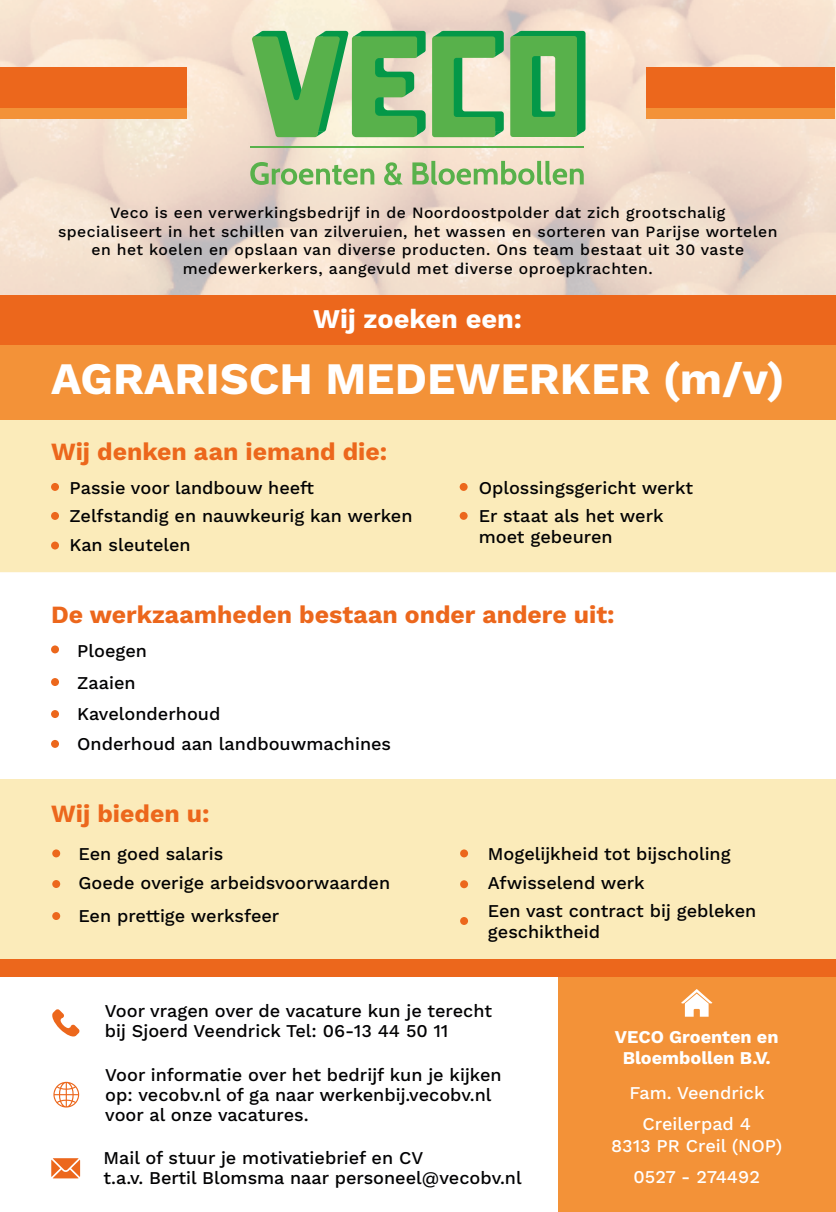
<style>
.page{position:relative;width:836px;height:1212px;background:#fff}
.page>*{position:absolute;margin:0;border:0;box-sizing:border-box;transform-origin:0 0}
.t1{font:700 45px "Work Sans";color:#fff}
.t2{font:700 27px "Work Sans";color:#fff}
.t3{font:24.75px "Work Sans";color:#ec671c}
.t4{font:500 18px/20.2px "Work Sans";color:#020203}
.t5{font:500 18px "Work Sans";color:#fff}
.t6{font:700 18px/21.6px "Work Sans";color:#fff;text-align:center}
.t7{font:15.75px/18.9px "Work Sans";letter-spacing:.03em;color:#020203;text-align:center}
</style>
<div class="page">
<img style="left:0;top:0;width:836px;height:295px">
<div style="left:1px;top:68px;width:186px;height:40px;background:#ec671c"></div>
<div style="left:646px;top:68px;width:188px;height:40px;background:#ec671c"></div>
<div style="left:1px;top:108px;width:186px;height:11px;background:#f39238"></div>
<div style="left:646px;top:108px;width:188px;height:11px;background:#f39238"></div>
<div style="left:0;top:295px;width:836px;height:50px;background:#ec671c"></div>
<div style="left:0;top:345px;width:836px;height:75px;background:#f39238"></div>
<hr style="left:250px;top:146px;width:333px;height:2px;background:#58b14b">
<svg style="left:250px;top:162px;width:124px;height:23px;background:#b4cc9a"></svg>
<svg style="left:384px;top:162px;width:19px;height:23px"></svg>
<svg style="left:412px;top:161px;width:171px;height:24px;background:#b5cc98"></svg>
<svg style="left:432px;top:31px;width:72px;height:106px;background:#7bbd75"></svg>
<svg style="left:510px;top:31px;width:75px;height:106px;background:#57b059"></svg>
<svg style="left:252px;top:31px;width:173px;height:106px;background:#76ba71"></svg>
<div style="left:0;top:420px;width:836px;height:152px;background:#fbebba"></div>
<div style="left:0;top:779px;width:835px;height:180px;background:#fbebba"></div>
<svg style="left:52px;top:1009px;width:28px;height:28px"></svg>
<svg style="left:51px;top:1158px;width:29px;height:20px"></svg>
<div style="left:557px;top:977px;width:278px;height:235px;background:#f39238"></div>
<svg style="left:681px;top:989px;width:31px;height:28px"></svg>
<svg style="left:53px;top:1082px;width:26px;height:25px"></svg>
<div style="left:0;top:959px;width:836px;height:18px;background:#ec671c"></div>
<div style="left:51px;top:645px;width:8px;height:8px;background:#ec671c;border-radius:50%"></div>
<div style="left:51px;top:678px;width:8px;height:8px;background:#ec671c;border-radius:50%"></div>
<div style="left:51px;top:710px;width:8px;height:8px;background:#ec671c;border-radius:50%"></div>
<div style="left:51px;top:740px;width:8px;height:8px;background:#ec671c;border-radius:50%"></div>
<div style="left:460px;top:880px;width:8px;height:8px;background:#ec671c;border-radius:50%"></div>
<div style="left:460px;top:917px;width:8px;height:8px;background:#ec671c;border-radius:50%"></div>
<div style="left:52px;top:880px;width:8px;height:8px;background:#ec671c;border-radius:50%"></div>
<div style="left:52px;top:912px;width:8px;height:8px;background:#ec671c;border-radius:50%"></div>
<div style="left:52px;top:849px;width:8px;height:8px;background:#ec671c;border-radius:50%"></div>
<div style="left:460px;top:849px;width:8px;height:8px;background:#ec671c;border-radius:50%"></div>
<div style="left:51px;top:483px;width:8px;height:8px;background:#ec671c;border-radius:50%"></div>
<div style="left:51px;top:512px;width:8px;height:8px;background:#ec671c;border-radius:50%"></div>
<div style="left:51px;top:541px;width:8px;height:8px;background:#ec671c;border-radius:50%"></div>
<div style="left:459px;top:483px;width:8px;height:8px;background:#ec671c;border-radius:50%"></div>
<div style="left:459px;top:512px;width:8px;height:8px;background:#ec671c;border-radius:50%"></div>
<p class="t7" style="left:110px;top:202px;width:616px">Veco is een verwerkingsbedrijf in de Noordoostpolder dat zich grootschalig</p>
<p class="t7" style="left:58px;top:221px;width:721px">specialiseert in het schillen van zilveruien, het wassen en sorteren van Parijse wortelen en het koelen en opslaan van diverse producten. Ons team bestaat uit 30 vaste</p>
<p class="t7" style="left:183px;top:259px;width:471px">medewerkerkers, aangevuld met diverse oproepkrachten.</p>
<p class="t2" style="left:313px;top:303px;width:210px">Wij zoeken een:</p>
<p class="t1" style="left:51px;top:353px;width:735px">AGRARISCH MEDEWERKER (m/v)</p>
<p class="t3" style="left:51px;top:432px;width:337px">Wij denken aan iemand die:</p>
<p class="t4" style="left:70px;top:478px;width:246px">Passie voor landbouw heeft</p>
<p class="t4" style="left:70px;top:506px;width:344px">Zelfstandig en nauwkeurig kan werken</p>
<p class="t4" style="left:70px;top:536px;width:123px">Kan sleutelen</p>
<p class="t4" style="left:478px;top:478px;width:216px">Oplossingsgericht werkt</p>
<p class="t4" style="left:478px;top:506px;width:186px">Er staat als het werk</p>
<p class="t4" style="left:478px;top:528px;width:135px">moet gebeuren</p>
<p class="t3" style="left:51px;top:596px;width:565px">De werkzaamheden bestaan onder andere uit:</p>
<p class="t4" style="left:77px;top:641px;width:71px">Ploegen</p>
<p class="t4" style="left:77px;top:673px;width:60px">Zaaien</p>
<p class="t4" style="left:77px;top:705px;width:145px">Kavelonderhoud</p>
<p class="t4" style="left:77px;top:735px;width:315px">Onderhoud aan landbouwmachines</p>
<p class="t3" style="left:51px;top:795px;width:160px">Wij bieden u:</p>
<p class="t4" style="left:78px;top:845px;width:146px">Een goed salaris</p>
<p class="t4" style="left:488px;top:845px;width:244px">Mogelijkheid tot bijscholing</p>
<p class="t4" style="left:78px;top:874px;width:313px">Goede overige arbeidsvoorwaarden</p>
<p class="t4" style="left:78px;top:906px;width:202px">Een prettige werksfeer</p>
<p class="t4" style="left:488px;top:874px;width:158px">Afwisselend werk</p>
<p class="t4" style="left:488px;top:901px;width:270px">Een vast contract bij gebleken</p>
<p class="t4" style="left:488px;top:923px;width:114px">geschiktheid</p>
<p class="t4" style="left:105px;top:1001px;width:388px">Voor vragen over de vacature kun je terecht</p>
<p class="t4" style="left:105px;top:1021px;width:345px">bij Sjoerd Veendrick Tel: 06-13 44 50 11</p>
<p class="t4" style="left:105px;top:1065px;width:398px">Voor informatie over het bedrijf kun je kijken op: vecobv.nl of ga naar werkenbij.vecobv.nl voor al onze vacatures.</p>
<p class="t4" style="left:104px;top:1148px;width:321px">Mail of stuur je motivatiebrief en CV</p>
<p class="t4" style="left:104px;top:1168px;width:419px">t.a.v. Bertil Blomsma naar personeel@vecobv.nl</p>
<p class="t6" style="left:615px;top:1026px;width:165px">VECO Groenten en<br>Bloembollen B.V.</p>
<p class="t5" style="left:629px;top:1082px;width:137px">Fam. Veendrick</p>
<p class="t5" style="left:642px;top:1113px;width:110px">Creilerpad 4</p>
<p class="t5" style="left:611px;top:1135px;width:172px">8313 PR Creil (NOP)</p>
<p class="t5" style="left:633px;top:1166px;width:128px">0527 - 274492</p>
</div>
